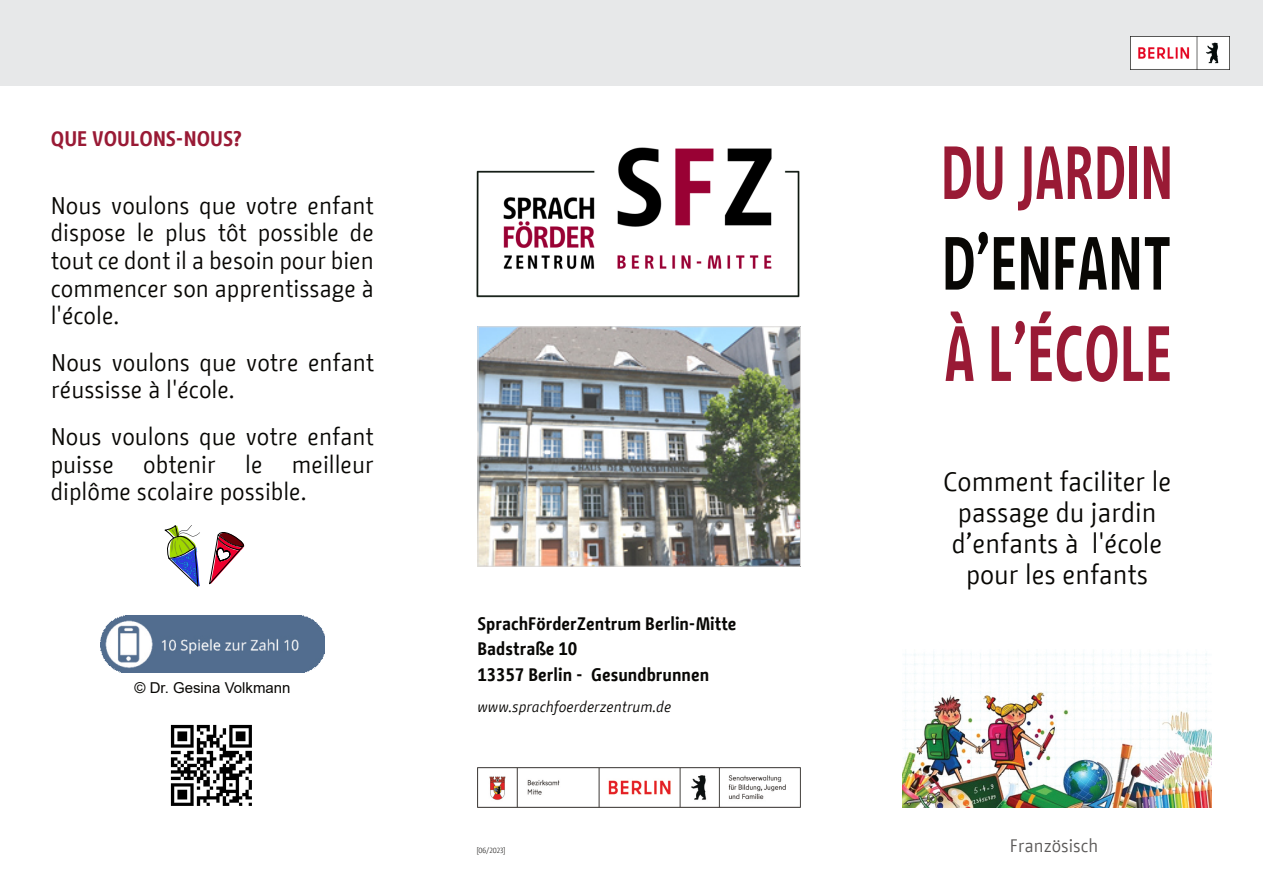
<style>
.page{position:relative;width:1263px;height:893px;background:#fff}
.page>*{position:absolute;margin:0;border:0;box-sizing:border-box;transform-origin:0 0}
.t1{font:700 78px "BMF Change";color:#991a35;scale:.72 1}
.t2{font:700 75px "BMF Change";color:#991a35;scale:.71 1}
.t3{font:700 75px "BMF Change";color:#080704;scale:.75 1}
.t4{font:27px/31px "BMF Change";color:#080704;text-align:center}
.t5{font:24px/27.6px "BMF Change";color:#080704;text-align:justify}
.t6{font:700 21px "BMF Change";color:#991a35}
.t7{font:700 18px/25.5px "BMF Change";color:#080705}
.t8{font:18px "BMF Change";color:#5b5958}
.t9{font:italic 15px "BMF Change";color:#080705}
.t10{font:15px "Arial";color:#080704}
.t11{font:300 7.5px "BMF Change";color:#080705}
</style>
<div class="page">
<div style="left:0;top:0;width:1263px;height:85px;background:#e7e8e9"></div>
<img style="left:1131px;top:37px;width:99px;height:33px">
<img style="left:477px;top:767px;width:323px;height:41px">
<img style="left:479px;top:328px;width:320px;height:237px">
<div style="left:477px;top:326px;width:324px;height:241px;border:1px solid #dbd9d8"></div>
<img style="left:903px;top:652px;width:309px;height:156px">
<img style="left:101px;top:615px;width:224px;height:57px">
<img style="left:164px;top:525px;width:81px;height:62px">
<img style="left:170px;top:724px;width:82px;height:82px">
<img style="left:476px;top:147px;width:324px;height:151px">
<p class="t6" style="left:51px;top:130px;width:192px">QUE VOULONS-NOUS?</p>
<p class="t5" style="left:51px;top:193px;width:324px">Nous voulons que votre enfant dispose le plus tôt possible de tout ce dont il a besoin pour bien commencer son apprentissage à l'école.</p>
<p class="t5" style="left:51px;top:350px;width:324px">Nous voulons que votre enfant réussisse à l'école.</p>
<p class="t5" style="left:51px;top:424px;width:324px">Nous voulons que votre enfant puisse obtenir le meilleur diplôme scolaire possible.</p>
<p class="t10" style="left:134px;top:682px;width:158px">© Dr. Gesina Volkmann</p>
<p class="t7" style="left:477px;top:612px;width:260px">SprachFörderZentrum Berlin-Mitte<br>Badstraße 10<br>13357 Berlin - Gesundbrunnen</p>
<p class="t9" style="left:477px;top:700px;width:195px">www.sprachfoerderzentrum.de</p>
<p class="t11" style="left:476px;top:847px;width:31px">[06/2023]</p>
<h2 class="t2" style="left:941px;top:140px;width:328px">DU JARDIN</h2>
<h2 class="t3" style="left:942px;top:230px;width:308px">D’ENFANT</h2>
<h1 class="t1" style="left:944px;top:319px;width:318px">À L’ÉCOLE</h1>
<p class="t4" style="left:943px;top:468px;width:230px">Comment faciliter le passage du jardin d’enfants à l'école pour les enfants</p>
<p class="t8" style="left:1010px;top:838px;width:90px">Französisch</p>
</div>
